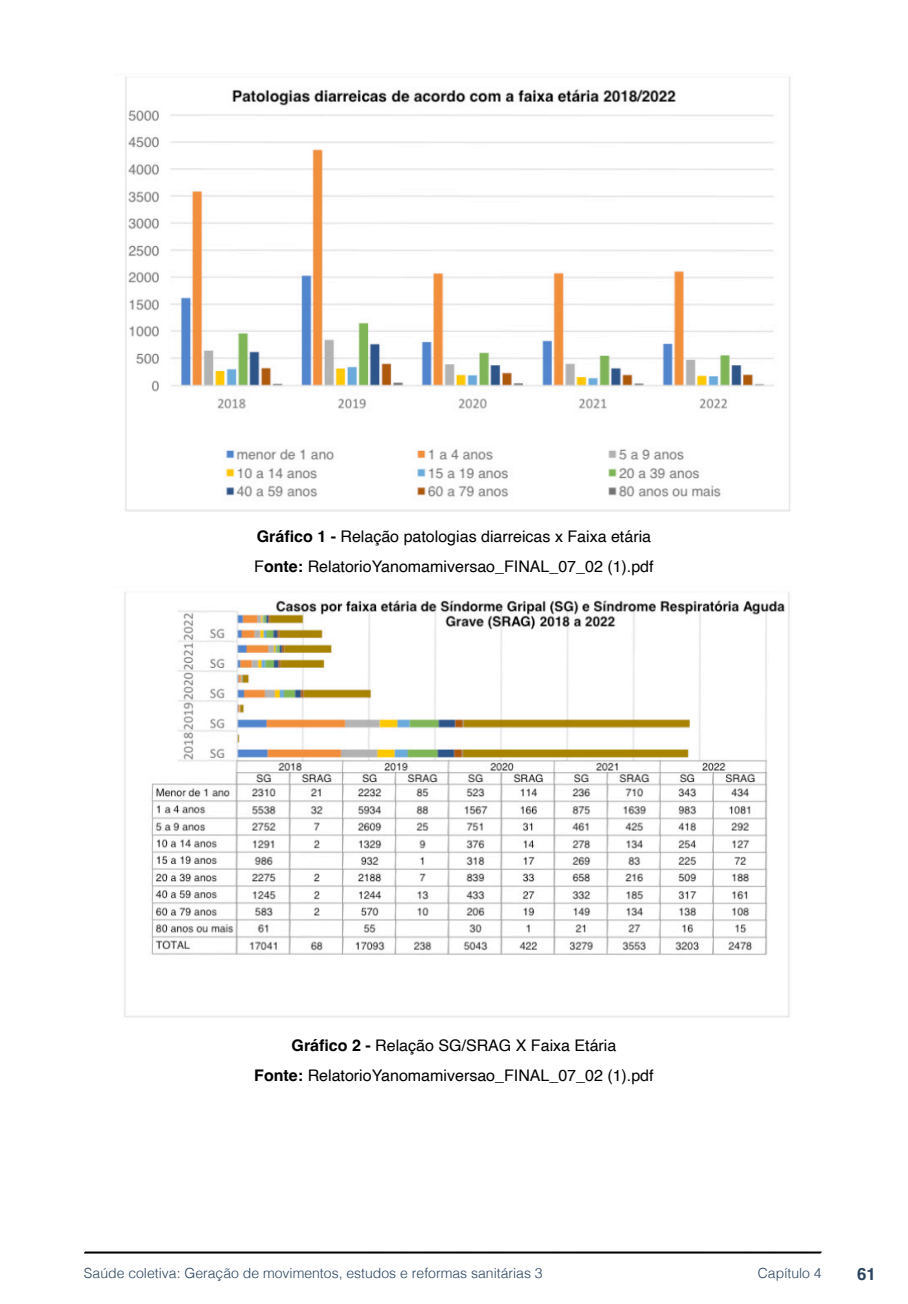
<style>
.page{position:relative;width:908px;height:1304px;background:#fff}
.page>*{position:absolute;margin:0;border:0;box-sizing:border-box;transform-origin:0 0}
.t1{font:700 16.8px "Helvetica";color:#2a435e}
.imagens_graf_tab{font:16px "Helvetica";color:#000}
.t2{font:300 14px "Helvetica";color:#2a435e}
.s1{font-weight:700}
</style>
<div class="page">
<svg style="left:84px;top:1251px;width:737px;height:3px;background:#515151"></svg>
<img style="left:125px;top:77px;width:666px;height:434px">
<img style="left:124px;top:592px;width:666px;height:426px">
<p class="imagens_graf_tab" style="left:257px;top:524px;width:395px"><span class="s1">Gráfico 1 -</span> Relação patologias diarreicas x Faixa etária</p>
<p class="imagens_graf_tab" style="left:254px;top:554px;width:400px">F<span class="s1">onte:</span> RelatorioYanomamiversao_FINAL_07_02 (1).pdf</p>
<p class="imagens_graf_tab" style="left:291px;top:1033px;width:326px"><span class="s1">Gráfico 2 -</span> Relação SG/SRAG X Faixa Etária</p>
<p class="imagens_graf_tab" style="left:254px;top:1063px;width:400px"><span class="s1">Fonte:</span> RelatorioYanomamiversao_FINAL_07_02 (1).pdf</p>
<p class="t2" style="left:84px;top:1261px;width:460px">Saúde coletiva: Geração de movimentos, estudos e reformas sanitárias 3</p>
<p class="t2" style="left:757px;top:1261px;width:65px">Capítulo 4</p>
<p class="t1" style="left:856px;top:1264px;width:20px">61</p>
</div>
